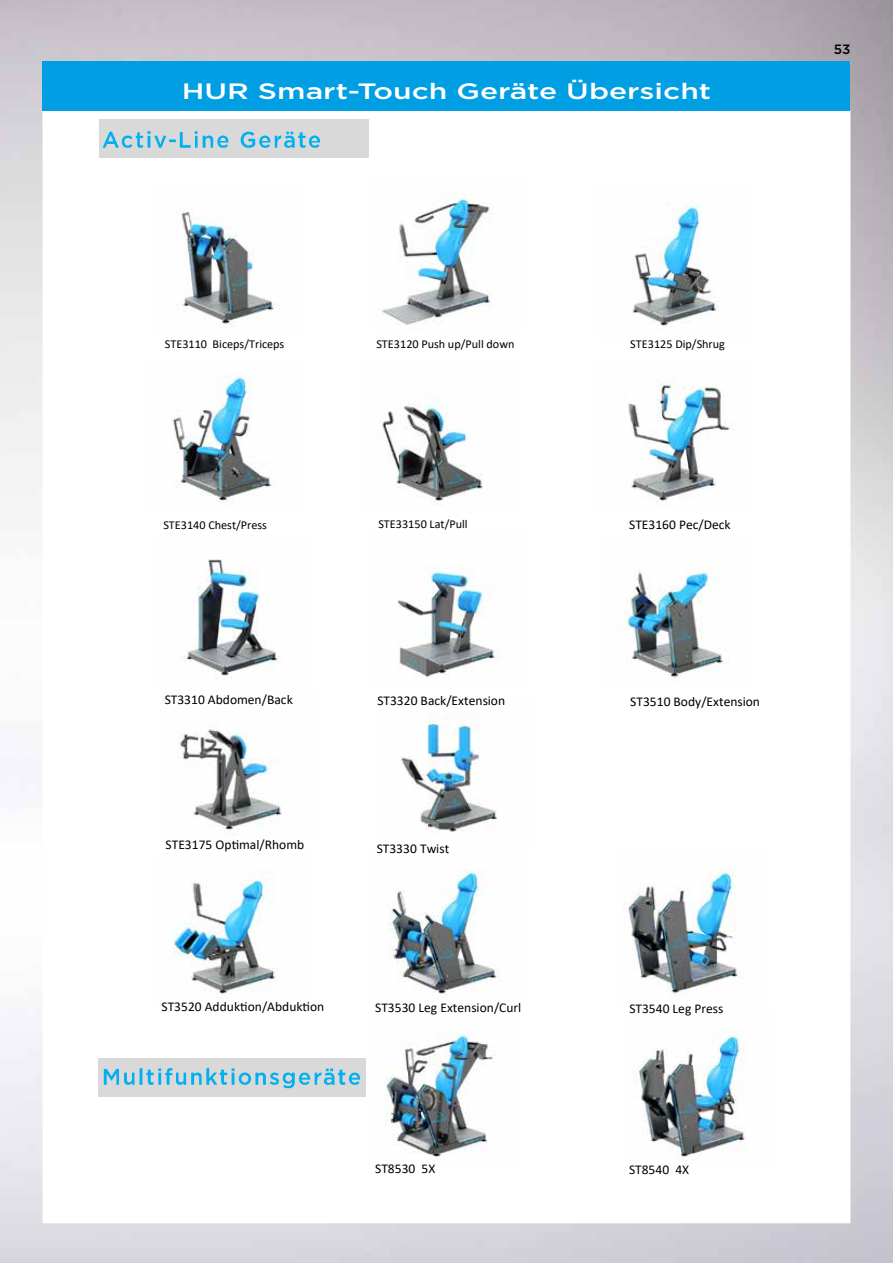
<style>
.page{position:relative;width:893px;height:1263px;background:#fff}
.page>*{position:absolute;margin:0;border:0;box-sizing:border-box;transform-origin:0 0}
.t1{font:500 22.2px "Gotham";color:#fff;scale:1.35 1}
.t2{font:500 13.5px "Gotham";color:#000}
.t3{font:13.35px "Calibri";color:#000}
.t4{font:12.15px "Calibri";color:#000}
</style>
<div class="page">
<img style="left:0;top:0;width:893px;height:1263px">
<div style="left:43px;top:111px;width:807px;height:1111px;background:#fff"></div>
<img style="left:177px;top:208px;width:103px;height:119px">
<div style="left:99px;top:120px;width:269px;height:38px;background:#d9d9d9"></div>
<img style="left:103px;top:131px;width:64px;height:17px">
<img style="left:169px;top:139px;width:7px;height:4px">
<img style="left:179px;top:131px;width:142px;height:17px">
<img style="left:382px;top:402px;width:101px;height:104px">
<img style="left:382px;top:195px;width:110px;height:130px">
<img style="left:632px;top:202px;width:86px;height:125px">
<img style="left:172px;top:375px;width:105px;height:128px">
<img style="left:628px;top:379px;width:107px;height:123px">
<img style="left:179px;top:729px;width:103px;height:106px">
<img style="left:180px;top:559px;width:100px;height:120px">
<img style="left:397px;top:565px;width:102px;height:113px">
<img style="left:400px;top:714px;width:98px;height:119px">
<img style="left:616px;top:570px;width:113px;height:110px">
<img style="left:628px;top:867px;width:116px;height:127px">
<img style="left:173px;top:870px;width:103px;height:124px">
<img style="left:389px;top:870px;width:111px;height:124px">
<div style="left:98px;top:1058px;width:269px;height:38px;background:#d9d9d9"></div>
<img style="left:103px;top:1068px;width:258px;height:21px">
<img style="left:637px;top:1030px;width:109px;height:130px">
<img style="left:366px;top:1033px;width:129px;height:124px">
<div style="left:43px;top:61px;width:807px;height:50px;background:#009fe3"></div>
<h1 class="t1" style="left:182px;top:77px;width:394px">HUR Smart-Touch Geräte Übersicht</h1>
<p class="t2" style="left:834px;top:40px;width:18px">53</p>
<p class="t4" style="left:165px;top:335px;width:121px">STE3110 Biceps/Triceps</p>
<p class="t4" style="left:376px;top:335px;width:140px">STE3120 Push up/Pull down</p>
<p class="t4" style="left:630px;top:336px;width:96px">STE3125 Dip/Shrug</p>
<p class="t4" style="left:163px;top:516px;width:105px">STE3140 Chest/Press</p>
<p class="t4" style="left:378px;top:515px;width:91px">STE33150 Lat/Pull</p>
<p class="t3" style="left:629px;top:515px;width:103px">STE3160 Pec/Deck</p>
<p class="t3" style="left:165px;top:690px;width:130px">ST3310 Abdomen/Back</p>
<p class="t3" style="left:377px;top:691px;width:129px">ST3320 Back/Extension</p>
<p class="t3" style="left:630px;top:692px;width:131px">ST3510 Body/Extension</p>
<p class="t3" style="left:166px;top:835px;width:140px">STE3175 Optimal/Rhomb</p>
<p class="t3" style="left:377px;top:839px;width:74px">ST3330 Twist</p>
<p class="t3" style="left:162px;top:997px;width:164px">ST3520 Adduktion/Abduktion</p>
<p class="t3" style="left:375px;top:998px;width:148px">ST3530 Leg Extension/Curl</p>
<p class="t3" style="left:629px;top:999px;width:96px">ST3540 Leg Press</p>
<p class="t3" style="left:375px;top:1159px;width:62px">ST8530 5X</p>
<p class="t3" style="left:629px;top:1160px;width:62px">ST8540 4X</p>
</div>
